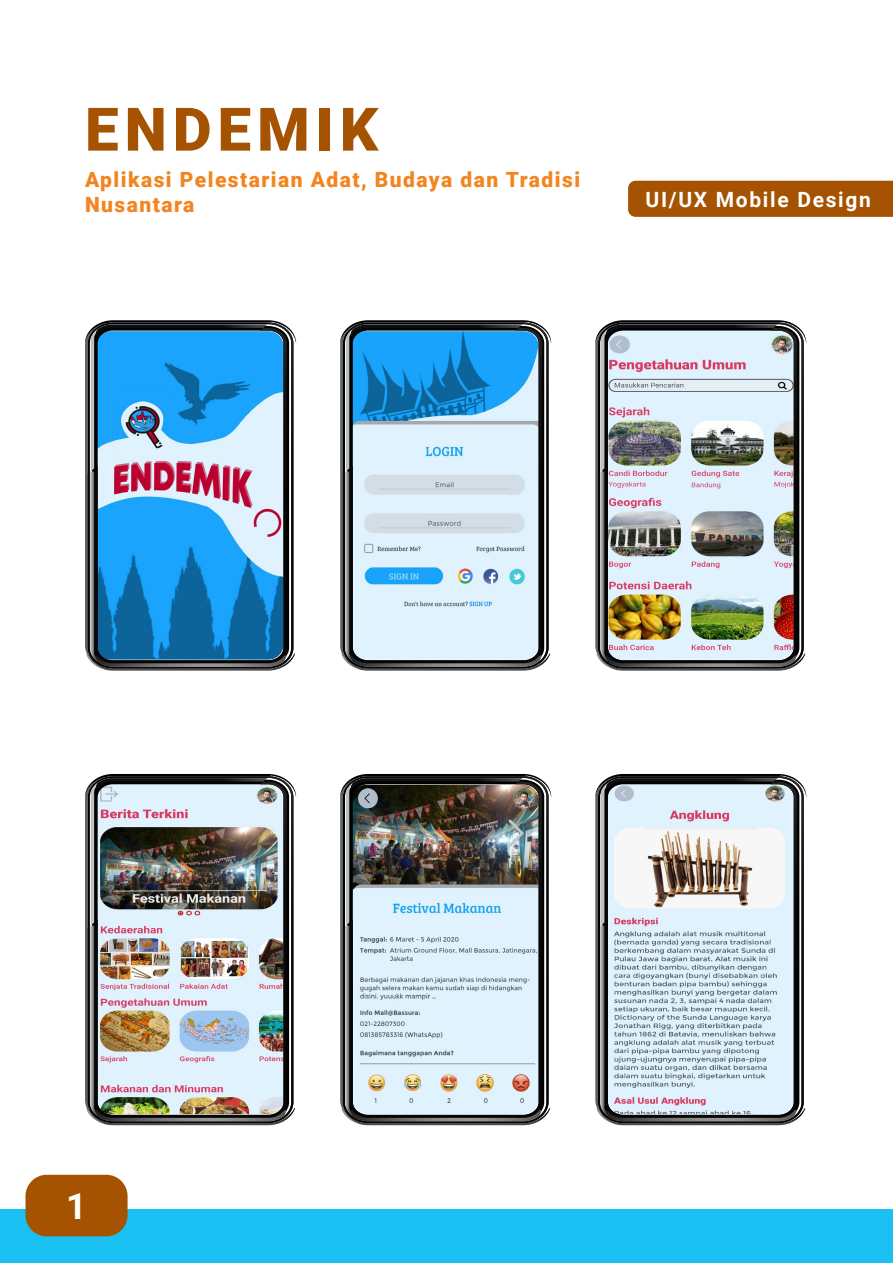
<style>
.page{position:relative;width:893px;height:1263px;background:#fff}
.page>*{position:absolute;margin:0;border:0;box-sizing:border-box;transform-origin:0 0}
.t1{font:900 60px "Roboto";letter-spacing:.1em;color:#a55301}
.t2{font:700 36px "Roboto";color:#fff}
.t3{font:900 21px/25.2px "Roboto";letter-spacing:.07em;color:#f28520}
.t4{font:700 21px "Roboto";letter-spacing:.08em;color:#fff}
</style>
<div class="page">
<svg style="left:85px;top:320px;width:210px;height:338px"></svg>
<img style="left:268px;top:322px;width:28px;height:21px">
<img style="left:98px;top:654px;width:197px;height:17px">
<img style="left:88px;top:324px;width:203px;height:343px">
<img style="left:95px;top:328px;width:192px;height:327px">
<img style="left:95px;top:655px;width:192px;height:12px">
<img style="left:90px;top:472px;width:7px;height:190px">
<svg style="left:595px;top:320px;width:211px;height:337px"></svg>
<img style="left:778px;top:322px;width:28px;height:21px">
<img style="left:608px;top:654px;width:197px;height:17px">
<img style="left:598px;top:324px;width:203px;height:343px">
<img style="left:605px;top:328px;width:192px;height:327px">
<img style="left:605px;top:655px;width:192px;height:12px">
<img style="left:600px;top:472px;width:8px;height:190px">
<svg style="left:340px;top:320px;width:211px;height:338px"></svg>
<img style="left:523px;top:322px;width:28px;height:21px">
<img style="left:353px;top:654px;width:197px;height:17px">
<img style="left:343px;top:324px;width:203px;height:343px">
<img style="left:350px;top:328px;width:192px;height:327px">
<img style="left:350px;top:655px;width:192px;height:12px">
<img style="left:345px;top:472px;width:8px;height:190px">
<svg style="left:85px;top:774px;width:209px;height:338px;background:#414242"></svg>
<img style="left:268px;top:776px;width:28px;height:21px">
<img style="left:97px;top:1108px;width:198px;height:17px">
<img style="left:88px;top:778px;width:203px;height:343px">
<img style="left:95px;top:781px;width:192px;height:329px">
<img style="left:95px;top:1110px;width:192px;height:11px">
<img style="left:90px;top:926px;width:7px;height:190px">
<svg style="left:340px;top:774px;width:211px;height:338px"></svg>
<img style="left:523px;top:776px;width:28px;height:21px">
<img style="left:352px;top:1108px;width:198px;height:17px">
<img style="left:343px;top:778px;width:203px;height:343px">
<img style="left:350px;top:781px;width:192px;height:329px">
<img style="left:350px;top:1110px;width:192px;height:11px">
<img style="left:345px;top:926px;width:8px;height:190px">
<svg style="left:595px;top:774px;width:211px;height:338px"></svg>
<img style="left:778px;top:776px;width:28px;height:21px">
<img style="left:607px;top:1108px;width:198px;height:17px">
<img style="left:598px;top:778px;width:203px;height:343px">
<img style="left:605px;top:781px;width:192px;height:329px">
<img style="left:605px;top:1110px;width:192px;height:11px">
<img style="left:600px;top:926px;width:8px;height:190px">
<div style="left:0;top:1210px;width:893px;height:53px;background:#1ac0f2"></div>
<div style="left:628px;top:181px;width:265px;height:36px;background:#a55301"></div>
<div style="left:26px;top:1175px;width:102px;height:61px;background:#a55301;border-radius:21px"></div>
<p class="t1" style="left:85px;top:87px;width:295px">ENDEMIK</p>
<p class="t3" style="left:85px;top:166px;width:497px">Aplikasi Pelestarian Adat, Budaya dan Tradisi<br>Nusantara</p>
<p class="t4" style="left:645px;top:184px;width:227px">UI/UX Mobile Design</p>
<p class="t2" style="left:66px;top:1181px;width:22px">1</p>
</div>
